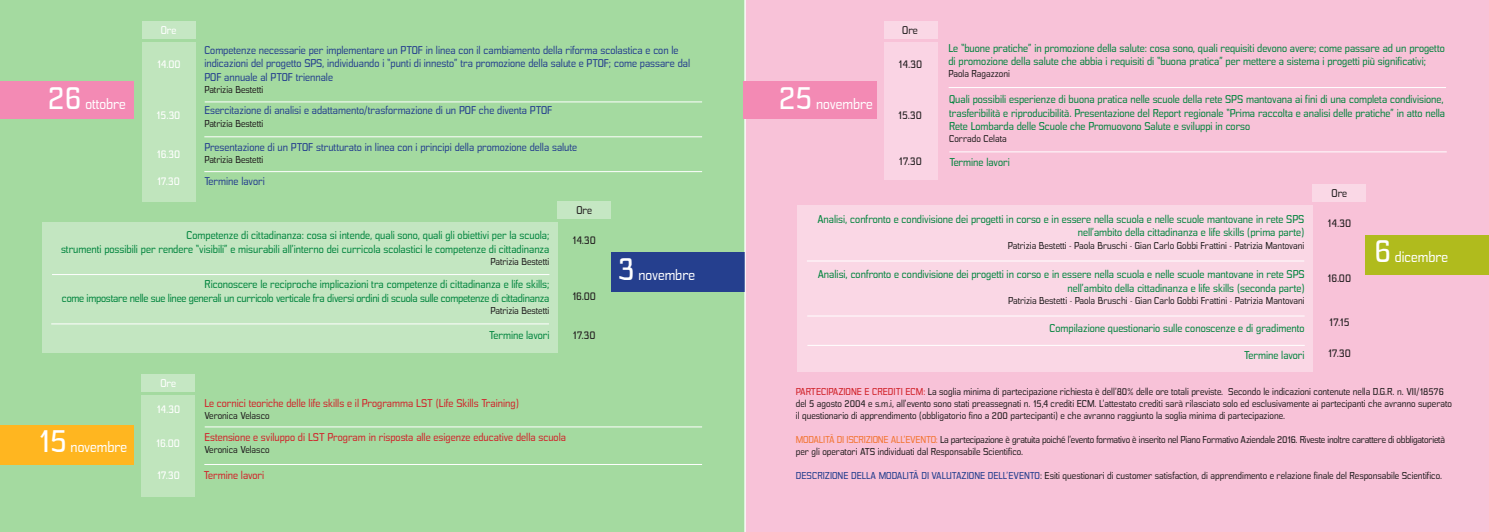
<style>
.page{position:relative;width:1489px;height:532px;background:#fff}
.page>*{position:absolute;margin:0;border:0;box-sizing:border-box;transform-origin:0 0}
.t1{font:15px "Polyflec Rg";color:#fff}
.t2{font:11.25px/13.5px "Polyflec Rg";color:#00843d}
.t3{font:11.25px/13.5px "Polyflec Rg";color:#253f8e}
.t4{font:11.25px "Polyflec Rg";color:#d1232a}
.t5{font:11.25px "Polyflec Rg";letter-spacing:-.02em;color:#00843d}
.t6{font:11.25px "Polyflec Rg";color:#231f20}
.t7{font:11.25px "Polyflec Rg";color:#fff}
.t8{font:10px/12px "Polyflec Rg";color:#231f20}
.t9{font:10px/12px "Polyflec Rg";letter-spacing:-.02em;color:#231f20}
.s1{font-size:32.5px}
.s2{color:#d1232a}
.s3{color:#f37736}
.s4{color:#253f8e}
</style>
<div class="page">
<div style="left:0;top:0;width:744px;height:531px;background:#a4daa0"></div>
<div style="left:0;top:81px;width:133px;height:38px;background:#f38ab4"></div>
<div style="left:142px;top:21px;width:53px;height:18px;background:#c5e7c3"></div>
<hr style="left:205px;top:102px;width:497px;height:1px;background:#fff">
<div style="left:142px;top:42px;width:53px;height:159px;background:#c0e5bd"></div>
<hr style="left:204px;top:136px;width:498px;height:1px;background:#fff">
<hr style="left:204px;top:171px;width:498px;height:1px;background:#fff">
<div style="left:611px;top:252px;width:133px;height:39px;background:#253f8e"></div>
<div style="left:557px;top:201px;width:54px;height:18px;background:#c5e7c3"></div>
<div style="left:43px;top:222px;width:514px;height:131px;background:#c3e6c1"></div>
<hr style="left:52px;top:274px;width:497px;height:1px;background:#fff">
<hr style="left:51px;top:323px;width:498px;height:1px;background:#fff">
<div style="left:0;top:425px;width:133px;height:39px;background:#ffb620"></div>
<div style="left:142px;top:374px;width:53px;height:17px;background:#c5e7c3"></div>
<div style="left:142px;top:395px;width:53px;height:101px;background:#c0e5bd"></div>
<hr style="left:205px;top:426px;width:497px;height:1px;background:#fff">
<hr style="left:204px;top:464px;width:498px;height:1px;background:#fff">
<div style="left:744px;top:0;width:744px;height:531px;background:#f8c2d8"></div>
<div style="left:743px;top:81px;width:133px;height:38px;background:#f38ab4"></div>
<div style="left:884px;top:21px;width:53px;height:18px;background:#fad8e6"></div>
<div style="left:884px;top:42px;width:53px;height:137px;background:#fad4e4"></div>
<hr style="left:948px;top:87px;width:497px;height:1px;background:#fff">
<hr style="left:949px;top:151px;width:497px;height:1px;background:#fff">
<div style="left:1365px;top:235px;width:123px;height:39px;background:#b0bb1d"></div>
<div style="left:1312px;top:184px;width:53px;height:18px;background:#fad8e6"></div>
<div style="left:797px;top:205px;width:515px;height:167px;background:#fad7e5"></div>
<hr style="left:806px;top:260px;width:498px;height:1px;background:#fff">
<hr style="left:807px;top:315px;width:497px;height:1px;background:#fff">
<hr style="left:807px;top:345px;width:497px;height:1px;background:#fff">
<p class="t1" style="left:48px;top:95px;width:79px"><span class="s1">26</span> ottobre</p>
<p class="t7" style="left:161px;top:23px;width:17px">Ore</p>
<p class="t7" style="left:157px;top:58px;width:25px">14.00</p>
<p class="t3" style="left:204px;top:43px;width:487px">Competenze necessarie per implementare un PTOF in linea con il cambiamento della riforma scolastica e con le indicazioni del progetto SPS, individuando i “punti di innesto” tra promozione della salute e PTOF; come passare dal<br>POF annuale al PTOF triennale</p>
<p class="t8" style="left:204px;top:83px;width:60px">Patrizia Bestetti</p>
<p class="t7" style="left:157px;top:109px;width:25px">15.30</p>
<p class="t3" style="left:204px;top:104px;width:349px">Esercitazione di analisi e adattamento/trasformazione di un POF che diventa PTOF</p>
<p class="t8" style="left:204px;top:117px;width:60px">Patrizia Bestetti</p>
<p class="t7" style="left:157px;top:148px;width:25px">16.30</p>
<p class="t3" style="left:204px;top:140px;width:374px">Presentazione di un PTOF strutturato in linea con i principi della promozione della salute</p>
<p class="t8" style="left:204px;top:153px;width:60px">Patrizia Bestetti</p>
<p class="t7" style="left:157px;top:175px;width:24px">17.30</p>
<p class="t3" style="left:204px;top:174px;width:62px">Termine lavori</p>
<p class="t6" style="left:576px;top:204px;width:17px">Ore</p>
<p class="t2" style="left:187px;top:228px;width:364px">Competenze di cittadinanza: cosa si intende, quali sono, quali gli obiettivi per la scuola;</p>
<p class="t2" style="left:61px;top:242px;width:490px">strumenti possibili per rendere “visibili” e misurabili all’interno dei curricola scolastici le competenze di cittadinanza</p>
<p class="t8" style="left:490px;top:255px;width:60px">Patrizia Bestetti</p>
<p class="t2" style="left:204px;top:277px;width:346px">Riconoscere le reciproche implicazioni tra competenze di cittadinanza e life skills;</p>
<p class="t5" style="left:62px;top:291px;width:489px">come impostare nelle sue linee generali un curricolo verticale fra diversi ordini di scuola sulle competenze di cittadinanza</p>
<p class="t8" style="left:490px;top:304px;width:60px">Patrizia Bestetti</p>
<p class="t2" style="left:489px;top:327px;width:62px">Termine lavori</p>
<p class="t6" style="left:572px;top:234px;width:25px">14.30</p>
<p class="t6" style="left:572px;top:289px;width:25px">16.00</p>
<p class="t6" style="left:572px;top:328px;width:24px">17.30</p>
<p class="t1" style="left:39px;top:438px;width:90px"><span class="s1">15</span> novembre</p>
<p class="t7" style="left:160px;top:376px;width:17px">Ore</p>
<p class="t7" style="left:157px;top:402px;width:25px">14.30</p>
<p class="t7" style="left:156px;top:437px;width:25px">16.00</p>
<p class="t7" style="left:157px;top:468px;width:24px">17.30</p>
<p class="t4" style="left:204px;top:397px;width:316px">Le cornici teoriche delle life skills e il Programma LST (Life Skills Training)</p>
<p class="t8" style="left:204px;top:409px;width:67px">Veronica Velasco</p>
<p class="t4" style="left:204px;top:431px;width:363px">Estensione e sviluppo di LST Program in risposta alle esigenze educative della scuola</p>
<p class="t8" style="left:204px;top:443px;width:67px">Veronica Velasco</p>
<p class="t4" style="left:204px;top:468px;width:62px">Termine lavori</p>
<p class="t1" style="left:617px;top:266px;width:79px"><span class="s1">3</span> novembre</p>
<p class="t1" style="left:778px;top:95px;width:96px"><span class="s1">25</span> novembre</p>
<p class="t6" style="left:902px;top:23px;width:17px">Ore</p>
<p class="t6" style="left:898px;top:58px;width:25px">14.30</p>
<p class="t6" style="left:898px;top:109px;width:25px">15.30</p>
<p class="t6" style="left:898px;top:154px;width:24px">17.30</p>
<p class="t2" style="left:948px;top:41px;width:498px">Le “buone pratiche” in promozione della salute: cosa sono, quali requisiti devono avere; come passare ad un progetto di promozione della salute che abbia i requisiti di “buona pratica” per mettere a sistema i progetti più significativi;</p>
<p class="t8" style="left:948px;top:67px;width:63px">Paola Ragazzoni</p>
<p class="t2" style="left:949px;top:93px;width:497px">Quali possibili esperienze di buona pratica nelle scuole della rete SPS mantovana ai fini di una completa condivisione, trasferibilità e riproducibilità. Presentazione del Report regionale “Prima raccolta e analisi delle pratiche” in atto nella<br>Rete Lombarda delle Scuole che Promuovono Salute e sviluppi in corso</p>
<p class="t8" style="left:949px;top:133px;width:59px">Corrado Celata</p>
<p class="t2" style="left:949px;top:156px;width:62px">Termine lavori</p>
<p class="t6" style="left:1331px;top:187px;width:17px">Ore</p>
<p class="t2" style="left:817px;top:212px;width:488px;text-align:right">Analisi, confronto e condivisione dei progetti in corso e in essere nella scuola e nelle scuole mantovane in rete SPS nell’ambito della cittadinanza e life skills (prima parte)</p>
<p class="t8" style="left:1007px;top:239px;width:298px">Patrizia Bestetti - Paola Bruschi - Gian Carlo Gobbi Frattini - Patrizia Mantovani</p>
<p class="t2" style="left:817px;top:267px;width:488px;text-align:right">Analisi, confronto e condivisione dei progetti in corso e in essere nella scuola e nelle scuole mantovane in rete SPS nell’ambito della cittadinanza e life skills (seconda parte)</p>
<p class="t8" style="left:1008px;top:294px;width:298px">Patrizia Bestetti - Paola Bruschi - Gian Carlo Gobbi Frattini - Patrizia Mantovani</p>
<p class="t2" style="left:1049px;top:321px;width:256px">Compilazione questionario sulle conoscenze e di gradimento</p>
<p class="t2" style="left:1244px;top:348px;width:62px">Termine lavori</p>
<p class="t6" style="left:1327px;top:217px;width:25px">14.30</p>
<p class="t6" style="left:1327px;top:272px;width:25px">16.00</p>
<p class="t6" style="left:1328px;top:315px;width:22px">17.15</p>
<p class="t6" style="left:1327px;top:346px;width:24px">17.30</p>
<p class="t1" style="left:1374px;top:248px;width:75px"><span class="s1">6</span> dicembre</p>
<p class="t8" style="left:795px;top:385px;width:657px"><span class="s2">PARTECIPAZIONE E CREDITI ECM:</span> La soglia minima di partecipazione richiesta è dell’80% delle ore totali previste. Secondo le indicazioni contenute nella D.G.R. n. VII/18576 del 5 agosto 2004 e s.m.i, all’evento sono stati preassegnati n. 15,4 crediti ECM. L’attestato crediti sarà rilasciato solo ed esclusivamente ai partecipanti che avranno superato il questionario di apprendimento (obbligatorio fino a 200 partecipanti) e che avranno raggiunto la soglia minima di partecipazione.</p>
<p class="t9" style="left:795px;top:433px;width:650px"><span class="s3">MODALITÀ DI ISCRIZIONE ALL’EVENTO:</span> La partecipazione è gratuita poiché l’evento formativo è inserito nel Piano Formativo Aziendale 2016. Riveste inoltre carattere di obbligatorietà per gli operatori ATS individuati dal Responsabile Scientifico.</p>
<p class="t8" style="left:795px;top:469px;width:647px"><span class="s4">DESCRIZIONE DELLA MODALITÀ DI VALUTAZIONE DELL’EVENTO</span>: Esiti questionari di customer satisfaction, di apprendimento e relazione finale del Responsabile Scientifico.</p>
</div>
